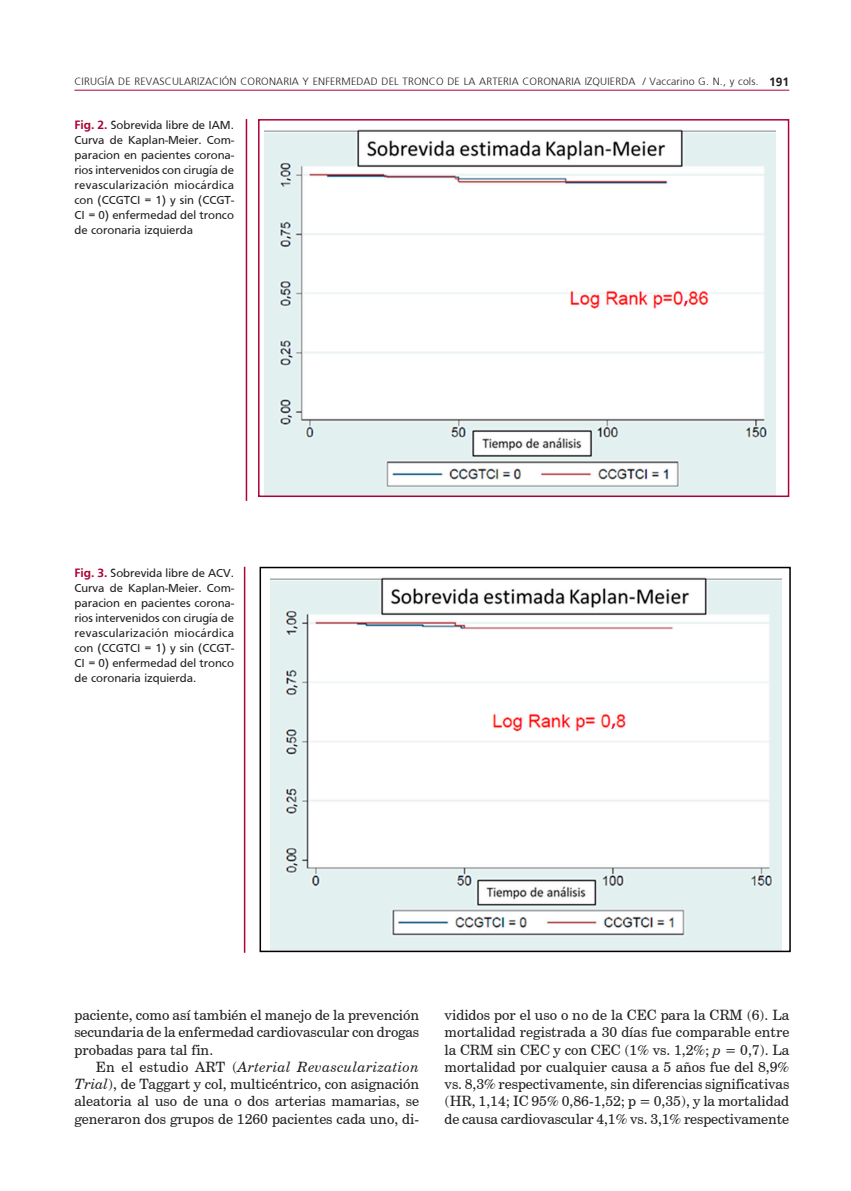
<style>
.page{position:relative;width:851px;height:1191px;background:#fff}
.page>*{position:absolute;margin:0;border:0;box-sizing:border-box;transform-origin:0 0}
.t1{font:15px "Frutiger";color:#231f20}
.texto{font:14.25px/17.2px "Century Schoolbook BT";color:#231f20;text-align:justify}
.epigrafe_horizontal{font:12px/15px "Frutiger";color:#231f20;text-align:justify}
.t2{font:300 10.5px "Frutiger";letter-spacing:.015em;color:#231f20}
.s1{font-weight:700;font-size:12px}
.s2{font-weight:700;color:#ab0333}
.s3{font-style:italic}
</style>
<div class="page">
<hr style="left:74px;top:90px;width:715px;height:1px;background:#ab0333">
<img style="left:264px;top:129px;width:511px;height:365px">
<div style="left:258px;top:119px;width:531px;height:378px;border:2px solid #ab0333"></div>
<img style="left:271px;top:577px;width:510px;height:372px">
<div style="left:259px;top:567px;width:531px;height:385px;border:2px solid #000"></div>
<hr style="left:244px;top:567px;width:1px;height:385px;background:#ab0333">
<hr style="left:246px;top:119px;width:1px;height:382px;background:#ab0333">
<p class="t2" style="left:74px;top:76px;width:716px">CIRUGÍA DE REVASCULARIZACIÓN CORONARIA Y ENFERMEDAD DEL TRONCO DE LA ARTERIA CORONARIA IZQUIERDA / Vaccarino G. N., y cols. <span class="s1">191</span></p>
<p class="epigrafe_horizontal" style="left:74px;top:117px;width:161px"><span class="s2">Fig. 2.</span> Sobrevida libre de IAM.<br>Curva de Kaplan-Meier. Com&shy;paracion en pacientes corona&shy;rios intervenidos con cirugía de revascularización miocárdica con (CCGTCI = 1) y sin (CCGT-CI = 0) enfermedad del tronco de coronaria izquierda</p>
<p class="t1" style="left:275px;top:181px;width:6px;rotate:-90deg">,</p>
<p class="t1" style="left:275px;top:239px;width:6px;rotate:-90deg">,</p>
<p class="t1" style="left:275px;top:299px;width:6px;rotate:-90deg">,</p>
<p class="t1" style="left:277px;top:358px;width:6px;rotate:-90deg">,</p>
<p class="t1" style="left:276px;top:417px;width:6px;rotate:-90deg">,</p>
<p class="epigrafe_horizontal" style="left:74px;top:565px;width:161px"><span class="s2">Fig. 3.</span> Sobrevida libre de ACV.<br>Curva de Kaplan-Meier. Com&shy;paracion en pacientes corona&shy;rios intervenidos con cirugía de revascularización miocárdica con (CCGTCI = 1) y sin (CCGT-CI = 0) enfermedad del tronco de coronaria izquierda.</p>
<p class="t1" style="left:282px;top:629px;width:6px;rotate:-90deg">,</p>
<p class="t1" style="left:282px;top:687px;width:6px;rotate:-90deg">,</p>
<p class="t1" style="left:282px;top:747px;width:6px;rotate:-90deg">,</p>
<p class="t1" style="left:282px;top:806px;width:6px;rotate:-90deg">,</p>
<p class="t1" style="left:282px;top:866px;width:6px;rotate:-90deg">,</p>
<p class="texto" style="left:74px;top:1006px;width:346px">paciente, como así también el manejo de la prevención secundaria de la enfermedad cardiovascular con drogas probadas para tal fin.</p>
<p class="texto" style="left:74px;top:1058px;width:346px;text-indent:21px">En el estudio ART (<span class="s3">Arterial Revascularization Trial</span>), de Taggart y col, multicéntrico, con asignación aleatoria al uso de una o dos arterias mamarias, se generaron dos grupos de 1260 pacientes cada uno, di-</p>
<p class="texto" style="left:444px;top:1006px;width:346px">vididos por el uso o no de la CEC para la CRM (6). La mortalidad registrada a 30 días fue comparable entre la CRM sin CEC y con CEC (1% vs. 1,2%; <span class="s3">p</span> = 0,7). La mortalidad por cualquier causa a 5 años fue del 8,9% vs. 8,3% respectivamente, sin diferencias significativas (HR, 1,14; IC 95% 0,86-1,52; p = 0,35), y la mortalidad de causa cardiovascular 4,1% vs. 3,1% respectivamente</p>
</div>
